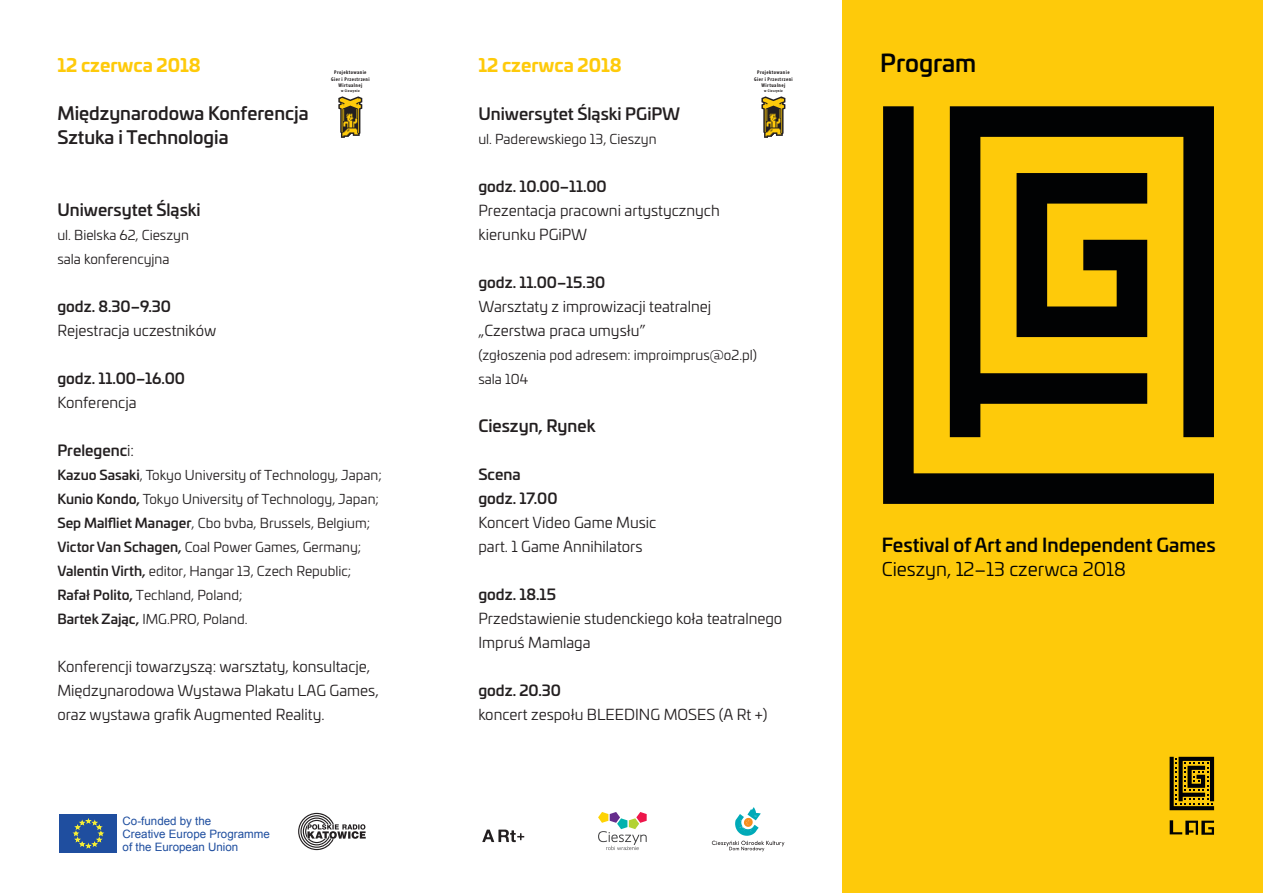
<style>
.page{position:relative;width:1263px;height:893px;background:#fff}
.page>*{position:absolute;margin:0;border:0;box-sizing:border-box;transform-origin:0 0}
.t1{font:500 24px "Univia Pro";color:#010203}
.t2{font:500 18.75px "Univia Pro";color:#010203}
.t3{font:18.75px "Univia Pro";color:#010203}
.t4{font:500 18px/24px "Univia Pro";color:#231f20}
.t5{font:700 18px "Univia Pro";color:#feca0a}
.t6{font:500 16.5px "Univia Pro";color:#231f20}
.t7{font:15px/24px "Univia Pro";color:#231f20}
.t8{font:500 15px/24px "Univia Pro";color:#231f20}
.t9{font:13.5px/24px "Univia Pro";color:#231f20}
.t10{font:11.55px/12.9px "Arial";color:#1f4e9f}
.t11{font:700 condensed 5.4px/6.4px "Myriad Pro";letter-spacing:.08em;color:#231f20;text-align:center}
.t12{font:700 condensed 4.05px "Myriad Pro";letter-spacing:.08em;color:#231f20}
.t13{font:700 condensed 3.9px "Myriad Pro";letter-spacing:.08em;color:#231f20}
.s1{font-weight:400}
.s2{font-weight:500}
</style>
<div class="page">
<div style="left:842px;top:0;width:421px;height:893px;background:#feca0a"></div>
<svg style="left:883px;top:106px;width:331px;height:398px"></svg>
<div style="left:60px;top:814px;width:57px;height:39px;background:#1f4e9f"></div>
<svg style="left:73px;top:818px;width:30px;height:30px"></svg>
<svg style="left:1170px;top:820px;width:44px;height:15px"></svg>
<svg style="left:1169px;top:757px;width:45px;height:53px"></svg>
<svg style="left:338px;top:96px;width:24px;height:42px"></svg>
<svg style="left:761px;top:96px;width:24px;height:42px"></svg>
<svg style="left:598px;top:812px;width:49px;height:38px"></svg>
<svg style="left:712px;top:807px;width:72px;height:45px"></svg>
<svg style="left:298px;top:813px;width:68px;height:37px"></svg>
<svg style="left:482px;top:830px;width:42px;height:12px"></svg>
<h3 class="t5" style="left:57px;top:51px;width:145px">12 czerwca 2018</h3>
<h1 class="t1" style="left:880px;top:44px;width:98px">Program</h1>
<h3 class="t4" style="left:57px;top:100px;width:253px">Międzynarodowa Konferencja<br>Sztuka i Technologia</h3>
<h3 class="t5" style="left:478px;top:51px;width:145px">12 czerwca 2018</h3>
<p class="t11" style="left:331px;top:69px;width:40px">Projektowanie<br>Gier i Przestrzeni<br>Wirtualnej</p>
<p class="t13" style="left:341px;top:89px;width:20px">w Cieszynie</p>
<p class="t11" style="left:754px;top:69px;width:40px">Projektowanie<br>Gier i Przestrzeni<br>Wirtualnej</p>
<p class="t13" style="left:764px;top:89px;width:20px">w Cieszynie</p>
<p class="t6" style="left:478px;top:101px;width:203px">Uniwersytet Śląski PGiPW</p>
<p class="t9" style="left:478px;top:126px;width:180px">ul. Paderewskiego 13, Cieszyn</p>
<p class="t8" style="left:478px;top:173px;width:130px">godz. 10.00–11.00</p>
<p class="t7" style="left:478px;top:198px;width:243px">Prezentacja pracowni artystycznych kierunku PGiPW</p>
<p class="t8" style="left:478px;top:269px;width:128px">godz. 11.00–15.30</p>
<p class="t7" style="left:478px;top:294px;width:234px">Warsztaty z improwizacji teatralnej „Czerstwa praca umysłu”</p>
<p class="t9" style="left:478px;top:342px;width:280px">(zgłoszenia pod adresem: improimprus@o2.pl) sala 104</p>
<p class="t6" style="left:478px;top:413px;width:119px">Cieszyn, Rynek</p>
<p class="t8" style="left:478px;top:461px;width:81px">Scena godz. 17.00</p>
<p class="t7" style="left:478px;top:510px;width:180px">Koncert Video Game Music part. 1 Game Annihilators</p>
<p class="t8" style="left:478px;top:581px;width:79px">godz. 18.15</p>
<p class="t7" style="left:478px;top:606px;width:305px">Przedstawienie studenckiego koła teatralnego<br>Impruś Mamlaga</p>
<p class="t8" style="left:478px;top:677px;width:84px">godz. 20.30</p>
<p class="t7" style="left:478px;top:702px;width:291px">koncert zespołu BLEEDING MOSES (A Rt +)</p>
<p class="t12" style="left:471px;top:140px;width:22px">pg.us.edu.pl</p>
<p class="t6" style="left:57px;top:197px;width:145px">Uniwersytet Śląski</p>
<p class="t9" style="left:57px;top:222px;width:133px">ul. Bielska 62, Cieszyn sala konferencyjna</p>
<p class="t8" style="left:57px;top:293px;width:115px">godz. 8.30–9.30</p>
<p class="t7" style="left:57px;top:318px;width:161px">Rejestracja uczestników</p>
<p class="t8" style="left:57px;top:365px;width:129px">godz. 11.00–16.00</p>
<p class="t7" style="left:57px;top:390px;width:81px">Konferencja</p>
<p class="t8" style="left:57px;top:437px;width:78px">Prelegenc<span class="s1">i:</span></p>
<p class="t9" style="left:57px;top:462px;width:326px"><span class="s2">Kazuo Sasaki</span>, Tokyo University of Technology, Japan; <span class="s2">Kunio Kondo,</span> Tokyo University of Technology, Japan; <span class="s2">Sep Malfliet Manager</span>, Cbo bvba, Brussels, Belgium; <span class="s2">Victor Van Schagen,</span> Coal Power Games, Germany; <span class="s2">Valentin Virth,</span> editor, Hangar 13, Czech Republic; <span class="s2">Rafał Polito,</span> Techland, Poland;<br><span class="s2">Bartek Zając,</span> IMG.PRO, Poland.</p>
<p class="t7" style="left:57px;top:654px;width:323px">Konferencji towarzyszą: warsztaty, konsultacje,<br>Międzynarodowa Wystawa Plakatu LAG Games, oraz wystawa grafik Augmented Reality.</p>
<h2 class="t2" style="left:882px;top:530px;width:335px">Festival of Art and Independent Games</h2>
<h2 class="t3" style="left:882px;top:556px;width:246px">Cieszyn, 12–13 czerwca 2018</h2>
<p class="t10" style="left:123px;top:815px;width:149px">Co-funded by the<br>Creative Europe Programme of the European Union</p>
</div>
